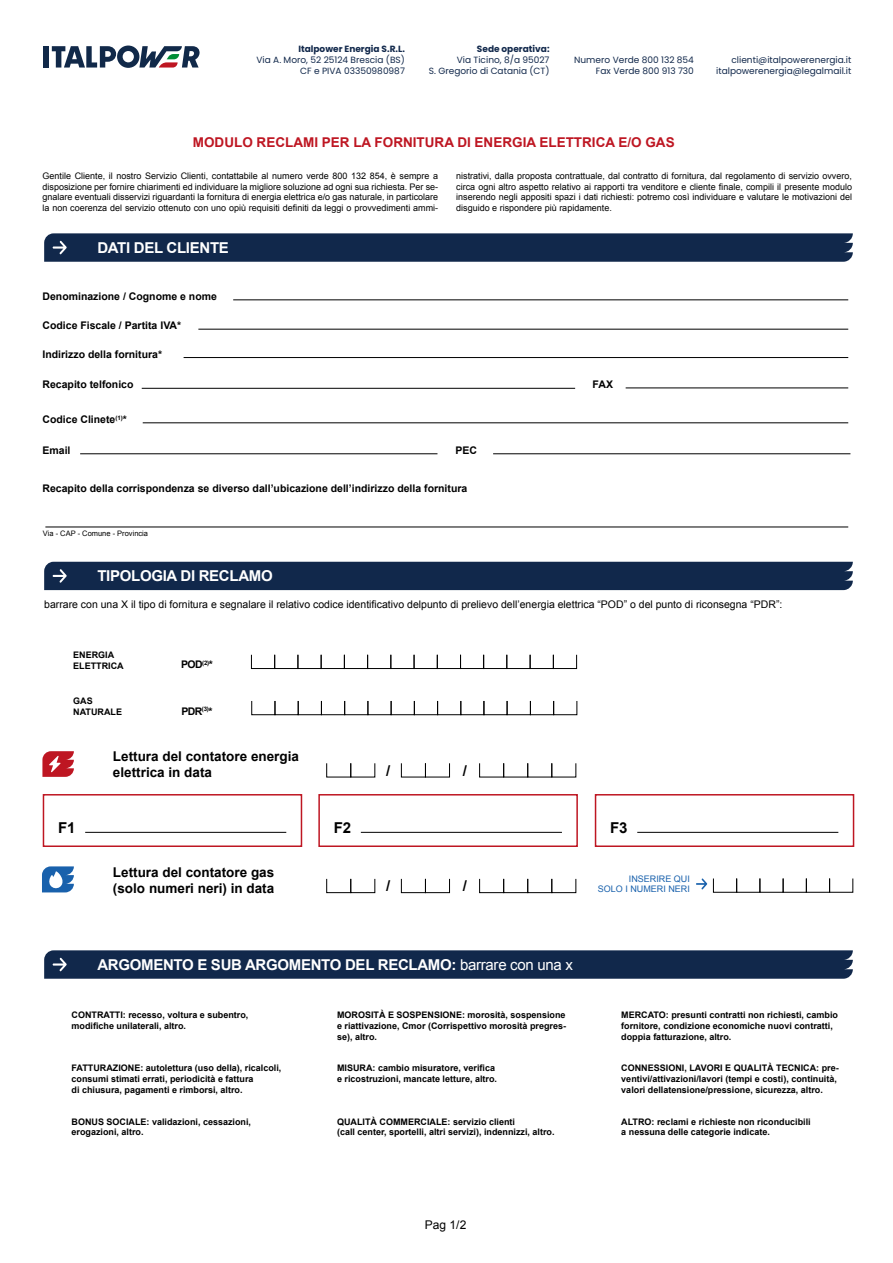
<style>
.page{position:relative;width:893px;height:1263px;background:#fff}
.page>*{position:absolute;margin:0;border:0;box-sizing:border-box;transform-origin:0 0}
.t1{font:700 15px "Arial";letter-spacing:-.02em;color:#fff}
.t2{font:700 15px "Arial";color:#000}
.t3{font:700 13.5px/16.2px "Arial";color:#000}
.t4{font:700 13.5px "Arial";color:#be1622}
.t5{font:12px "Arial";color:#000}
.t6{font:700 10.5px "Arial";color:#000}
.t7{font:10.5px "Arial";color:#000}
.t8{font:700 9px/10.8px "Arial";color:#000}
.t9{font:9px/10.8px "Arial";color:#000;text-align:justify}
.t10{font:9px/10.8px "Poppins";color:#11284b;text-align:right}
.t11{font:700 9px "Poppins";color:#11284b}
.t12{font:9px/10.8px "Arial";color:#1961ac;text-align:right}
.t13{font:7.5px "Arial";color:#000}
.s1{font-weight:400}
</style>
<div class="page">
<div style="left:44px;top:46px;width:5px;height:22px;background:#112949"></div>
<svg style="left:52px;top:46px;width:148px;height:22px"></svg>
<svg style="left:44px;top:233px;width:809px;height:29px;background:#172d4f"></svg>
<div style="left:44px;top:562px;width:809px;height:28px;background:#11284b"></div>
<svg style="left:44px;top:950px;width:809px;height:29px;background:#172d4f"></svg>
<hr style="left:233px;top:300px;width:615px;height:1px;background:#000">
<hr style="left:45px;top:527px;width:803px;height:1px;background:#000">
<hr style="left:198px;top:329px;width:650px;height:1px;background:#000">
<hr style="left:184px;top:357px;width:664px;height:1px;background:#000">
<hr style="left:142px;top:388px;width:433px;height:1px;background:#000">
<hr style="left:143px;top:423px;width:705px;height:1px;background:#000">
<hr style="left:80px;top:453px;width:357px;height:1px;background:#000">
<hr style="left:493px;top:453px;width:357px;height:1px;background:#000">
<hr style="left:626px;top:388px;width:222px;height:1px;background:#000">
<hr style="left:85px;top:832px;width:201px;height:1px;background:#000">
<hr style="left:361px;top:832px;width:201px;height:1px;background:#000">
<hr style="left:637px;top:832px;width:201px;height:1px;background:#000">
<div style="left:251px;top:655px;width:24px;height:14px;border:1px solid #000"></div>
<div style="left:252px;top:701px;width:23px;height:14px;border:1px solid #000"></div>
<div style="left:479px;top:879px;width:25px;height:14px;border:1px solid #000"></div>
<div style="left:326px;top:763px;width:25px;height:14px;border:1px solid #000"></div>
<div style="left:326px;top:879px;width:25px;height:14px;border:1px solid #000"></div>
<div style="left:367px;top:655px;width:24px;height:14px;border:1px solid #000"></div>
<div style="left:368px;top:701px;width:23px;height:14px;border:1px solid #000"></div>
<div style="left:298px;top:655px;width:23px;height:14px;border:1px solid #000"></div>
<div style="left:298px;top:701px;width:24px;height:14px;border:1px solid #000"></div>
<div style="left:527px;top:879px;width:25px;height:14px;border:1px solid #000"></div>
<div style="left:401px;top:879px;width:25px;height:14px;border:1px solid #000"></div>
<div style="left:414px;top:655px;width:23px;height:14px;border:1px solid #000"></div>
<div style="left:414px;top:701px;width:24px;height:14px;border:1px solid #000"></div>
<div style="left:530px;top:655px;width:24px;height:14px;border:1px solid #000"></div>
<div style="left:530px;top:701px;width:24px;height:14px;border:1px solid #000"></div>
<div style="left:274px;top:655px;width:24px;height:14px;border:1px solid #000"></div>
<div style="left:275px;top:701px;width:23px;height:14px;border:1px solid #000"></div>
<div style="left:736px;top:878px;width:24px;height:14px;border:1px solid #000"></div>
<div style="left:503px;top:763px;width:25px;height:14px;border:1px solid #000"></div>
<div style="left:503px;top:879px;width:25px;height:14px;border:1px solid #000"></div>
<div style="left:351px;top:879px;width:24px;height:14px;border:1px solid #000"></div>
<div style="left:391px;top:655px;width:23px;height:14px;border:1px solid #000"></div>
<div style="left:391px;top:701px;width:24px;height:14px;border:1px solid #000"></div>
<div style="left:507px;top:655px;width:23px;height:14px;border:1px solid #000"></div>
<div style="left:507px;top:701px;width:24px;height:14px;border:1px solid #000"></div>
<div style="left:321px;top:655px;width:24px;height:14px;border:1px solid #000"></div>
<div style="left:321px;top:701px;width:24px;height:14px;border:1px solid #000"></div>
<div style="left:552px;top:879px;width:24px;height:14px;border:1px solid #000"></div>
<div style="left:425px;top:763px;width:25px;height:14px;border:1px solid #000"></div>
<div style="left:425px;top:879px;width:25px;height:14px;border:1px solid #000"></div>
<div style="left:437px;top:655px;width:24px;height:14px;border:1px solid #000"></div>
<div style="left:437px;top:701px;width:24px;height:14px;border:1px solid #000"></div>
<div style="left:553px;top:655px;width:24px;height:14px;border:1px solid #000"></div>
<div style="left:553px;top:701px;width:24px;height:14px;border:1px solid #000"></div>
<div style="left:344px;top:655px;width:24px;height:14px;border:1px solid #000"></div>
<div style="left:344px;top:701px;width:24px;height:14px;border:1px solid #000"></div>
<div style="left:806px;top:878px;width:24px;height:14px;border:1px solid #000"></div>
<div style="left:460px;top:655px;width:24px;height:14px;border:1px solid #000"></div>
<div style="left:461px;top:701px;width:23px;height:14px;border:1px solid #000"></div>
<div style="left:483px;top:655px;width:24px;height:14px;border:1px solid #000"></div>
<div style="left:484px;top:701px;width:23px;height:14px;border:1px solid #000"></div>
<div style="left:43px;top:794px;width:259px;height:53px;border:2px solid #be1622"></div>
<div style="left:318px;top:794px;width:260px;height:53px;border:2px solid #be1622"></div>
<div style="left:595px;top:794px;width:259px;height:53px;border:2px solid #be1622"></div>
<svg style="left:696px;top:878px;width:11px;height:11px"></svg>
<svg style="left:42px;top:751px;width:32px;height:26px"></svg>
<svg style="left:42px;top:866px;width:32px;height:26px"></svg>
<p class="t11" style="left:298px;top:44px;width:108px">Italpower Energia S.R.L.</p>
<p class="t10" style="left:256px;top:54px;width:150px">Via A. Moro, 52 25124 Brescia (BS)<br>CF e PIVA 03350980987</p>
<p class="t11" style="left:477px;top:44px;width:74px">Sede operativa:</p>
<p class="t10" style="left:429px;top:54px;width:122px">Via Ticino, 8/a 95027<br>S. Gregorio di Catania (CT)</p>
<p class="t10" style="left:574px;top:54px;width:121px">Numero Verde 800 132 854<br>Fax Verde 800 913 730</p>
<p class="t10" style="left:716px;top:54px;width:137px">clienti@italpowerenergia.it italpowerenergia@legalmail.it</p>
<h2 class="t4" style="left:193px;top:134px;width:483px">MODULO RECLAMI PER LA FORNITURA DI ENERGIA ELETTRICA E/O GAS</h2>
<p class="t9" style="left:43px;top:170px;width:397px">Gentile Cliente, il nostro Servizio Clienti, contattabile al numero verde 800 132 854, è sempre a disposizione per fornire chiarimenti ed individuare la migliore soluzione ad ogni sua richiesta. Per se&shy;gnalare eventuali disservizi riguardanti la fornitura di energia elettrica e/o gas naturale, in particolare la non coerenza del servizio ottenuto con uno opiù requisiti definiti da leggi o provvedimenti ammi-</p>
<p class="t9" style="left:456px;top:170px;width:397px">nistrativi, dalla proposta contrattuale, dal contratto di fornitura, dal regolamento di servizio ovvero, circa ogni altro aspetto relativo ai rapporti tra venditore e cliente finale, compili il presente modulo inserendo negli appositi spazi i dati richiesti: potremo così individuare e valutare le motivazioni del disguido e rispondere più rapidamente.</p>
<h1 class="t1" style="left:97px;top:238px;width:133px">DATI DEL CLIENTE</h1>
<p class="t6" style="left:43px;top:289px;width:176px">Denominazione / Cognome e nome</p>
<p class="t6" style="left:43px;top:319px;width:140px">Codice Fiscale / Partita IVA*</p>
<p class="t6" style="left:43px;top:347px;width:121px">Indirizzo della fornitura*</p>
<p class="t6" style="left:43px;top:378px;width:93px">Recapito telfonico</p>
<p class="t6" style="left:43px;top:412px;width:86px">Codice Clinete<sup>(1)</sup>*</p>
<p class="t6" style="left:43px;top:443px;width:30px">Email</p>
<p class="t6" style="left:455px;top:443px;width:23px">PEC</p>
<p class="t6" style="left:43px;top:482px;width:426px">Recapito della corrispondenza se diverso dall’ubicazione dell’indirizzo della fornitura</p>
<p class="t13" style="left:43px;top:528px;width:107px">Via - CAP - Comune - Provincia</p>
<h1 class="t1" style="left:97px;top:566px;width:177px">TIPOLOGIA DI RECLAMO</h1>
<p class="t6" style="left:593px;top:377px;width:22px">FAX</p>
<p class="t7" style="left:44px;top:597px;width:740px">barrare con una X il tipo di fornitura e segnalare il relativo codice identificativo delpunto di prelievo dell’energia elettrica “POD” o del punto di riconsegna “PDR”:</p>
<p class="t8" style="left:73px;top:650px;width:52px">ENERGIA<br>ELETTRICA</p>
<p class="t8" style="left:73px;top:696px;width:50px">GAS<br>NATURALE</p>
<p class="t6" style="left:181px;top:658px;width:33px">POD<sup>(2)</sup>*</p>
<p class="t6" style="left:181px;top:704px;width:33px">PDR<sup>(3)</sup>*</p>
<h2 class="t3" style="left:113px;top:749px;width:188px">Lettura del contatore energia elettrica in data</h2>
<h1 class="t2" style="left:386px;top:760px;width:6px">/</h1>
<h1 class="t2" style="left:463px;top:760px;width:6px">/</h1>
<h1 class="t2" style="left:58px;top:817px;width:19px">F1</h1>
<h1 class="t2" style="left:334px;top:817px;width:19px">F2</h1>
<h1 class="t2" style="left:610px;top:817px;width:19px">F3</h1>
<h2 class="t3" style="left:113px;top:864px;width:163px">Lettura del contatore gas (solo numeri neri) in data</h2>
<h1 class="t2" style="left:386px;top:876px;width:6px">/</h1>
<h1 class="t2" style="left:463px;top:876px;width:6px">/</h1>
<h1 class="t1" style="left:97px;top:954px;width:477px">ARGOMENTO E SUB ARGOMENTO DEL RECLAMO: <span class="s1">barrare con una x</span></h1>
<p class="t8" style="left:72px;top:1010px;width:178px">CONTRATTI: recesso, voltura e subentro, modifiche unilaterali, altro.</p>
<p class="t8" style="left:72px;top:1063px;width:211px">FATTURAZIONE: autolettura (uso della), ricalcoli, consumi stimati errati, periodicità e fattura<br>di chiusura, pagamenti e rimborsi, altro.</p>
<p class="t8" style="left:72px;top:1116px;width:181px">BONUS SOCIALE: validazioni, cessazioni, erogazioni, altro.</p>
<p class="t8" style="left:337px;top:1010px;width:231px;text-align:justify">MOROSITÀ E SOSPENSIONE: morosità, sospensione e riattivazione, Cmor (Corrispettivo morosità pregres&shy;se), altro.</p>
<p class="t8" style="left:337px;top:1063px;width:162px">MISURA: cambio misuratore, verifica e ricostruzioni, mancate letture, altro.</p>
<p class="t8" style="left:337px;top:1116px;width:219px">QUALITÀ COMMERCIALE: servizio clienti<br>(call center, sportelli, altri servizi), indennizzi, altro.</p>
<p class="t12" style="left:598px;top:873px;width:94px">INSERIRE QUI<br>SOLO I NUMERI NERI</p>
<p class="t8" style="left:621px;top:1010px;width:218px">MERCATO: presunti contratti non richiesti, cambio fornitore, condizione economiche nuovi contratti, doppia fatturazione, altro.</p>
<p class="t8" style="left:621px;top:1063px;width:219px">CONNESSIONI, LAVORI E QUALITÀ TECNICA: pre&shy;ventivi/attivazioni/lavori (tempi e costi), continuità, valori dellatensione/pressione, sicurezza, altro.</p>
<p class="t8" style="left:621px;top:1116px;width:191px">ALTRO: reclami e richieste non riconducibili a nessuna delle categorie indicate.</p>
<h3 class="t5" style="left:425px;top:1217px;width:43px">Pag 1/2</h3>
</div>
